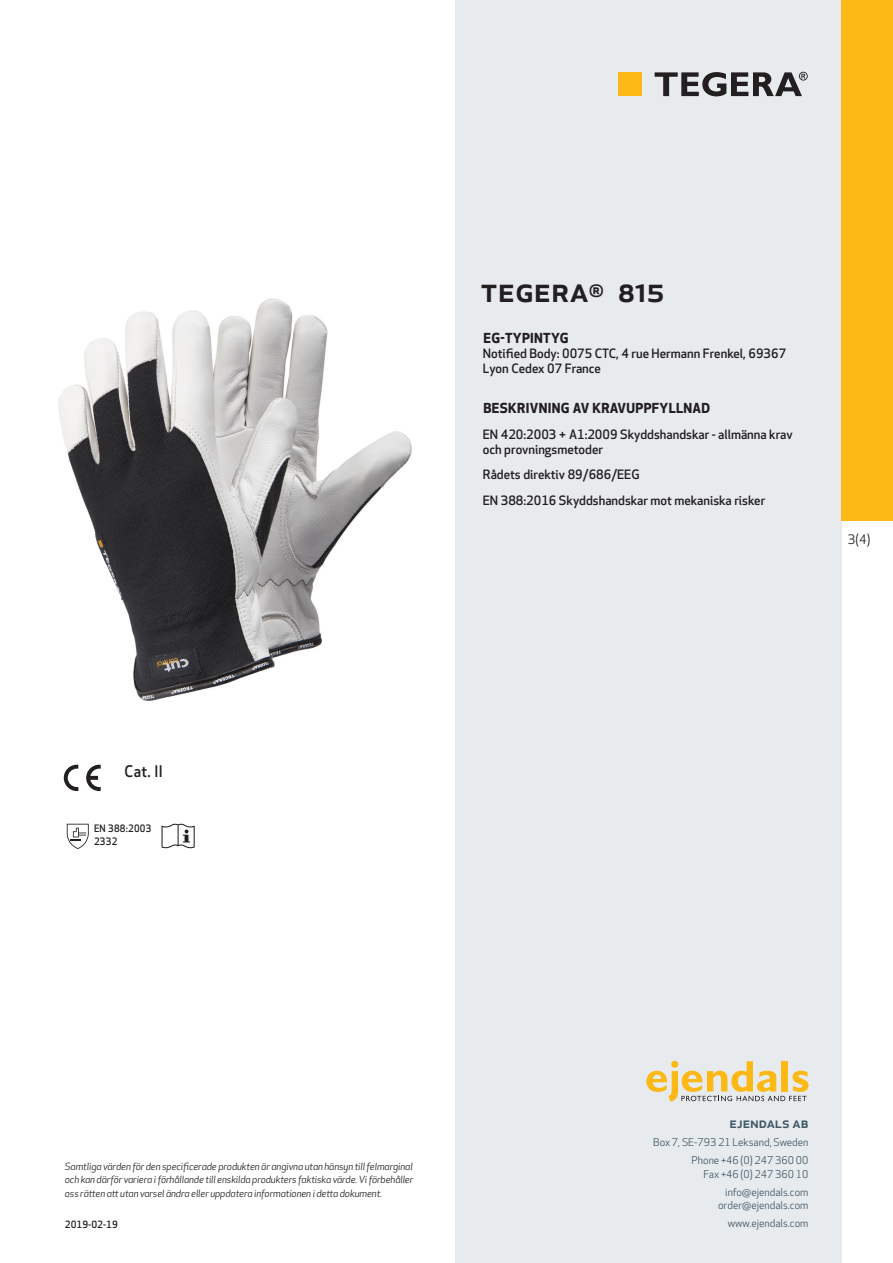
<style>
.page{position:relative;width:893px;height:1263px;background:#fff}
.page>*{position:absolute;margin:0;border:0;box-sizing:border-box;transform-origin:0 0}
.prodname{font:500 34.5px "Apex New";color:#231f20}
.Artikel{font:500 15.6px "Apex New";color:#231f20;scale:.95 1}
.t1{font:500 15px "Apex New";color:#405968}
.Compliance_body{font:700 13.5px "Apex New";letter-spacing:.025em;color:#231f20}
.t2{font:12.75px "Apex New";color:#231f20}
.Compliance_body-2{font:500 12.6px/15px "Apex New";color:#231f20}
.t3{font:10.5px/18px "Apex New";color:#405968;text-align:right}
.Artikel-2{font:500 10.05px/13.2px "Apex New";letter-spacing:.025em;color:#231f20;scale:.95 1}
.t4{font:italic 9.75px/13.5px "Apex New";letter-spacing:-.01em;color:#231f20;text-align:justify}
.t5{font:500 9.75px "Apex New";color:#231f20}
</style>
<div class="page">
<div style="left:455px;top:0;width:387px;height:1263px;background:#e8ebee"></div>
<svg style="left:646px;top:1061px;width:162px;height:40px"></svg>
<svg style="left:86px;top:765px;width:15px;height:26px"></svg>
<svg style="left:64px;top:765px;width:14px;height:26px"></svg>
<svg style="left:67px;top:824px;width:22px;height:25px"></svg>
<svg style="left:162px;top:824px;width:33px;height:24px"></svg>
<div style="left:618px;top:72px;width:24px;height:24px;background:#fcb814"></div>
<svg style="left:655px;top:72px;width:153px;height:24px"></svg>
<div style="left:842px;top:0;width:51px;height:520px;background:#fcb814"></div>
<img style="left:58px;top:298px;width:354px;height:403px">
<p class="Artikel" style="left:125px;top:761px;width:42px">Cat. II</p>
<p class="Artikel-2" style="left:94px;top:821px;width:62px">EN 388:2003<br>2332</p>
<p class="prodname" style="left:480px;top:266px;width:185px">TEGERA<sup>®</sup> 815</p>
<p class="Compliance_body" style="left:483px;top:328px;width:86px">EG-TYPINTYG</p>
<p class="Compliance_body-2" style="left:483px;top:345px;width:305px">Notified Body: 0075 CTC, 4 rue Hermann Frenkel, 69367<br>Lyon Cedex 07 France</p>
<p class="Compliance_body" style="left:483px;top:398px;width:228px">BESKRIVNING AV KRAVUPPFYLLNAD</p>
<p class="Compliance_body-2" style="left:483px;top:426px;width:311px">EN 420:2003 + A1:2009 Skyddshandskar - allmänna krav och provningsmetoder</p>
<p class="Compliance_body-2" style="left:483px;top:467px;width:158px">Rådets direktiv 89/686/EEG</p>
<p class="Compliance_body-2" style="left:483px;top:493px;width:284px">EN 388:2016 Skyddshandskar mot mekaniska risker</p>
<h3 class="t2" style="left:848px;top:531px;width:24px">3(4)</h3>
<p class="t4" style="left:65px;top:1159px;width:350px">Samtliga värden för den specificerade produkten är angivna utan hänsyn till felmarginal och kan därför variera i förhållande till enskilda produkters faktiska värde. Vi förbehåller oss rätten att utan varsel ändra eller uppdatera informationen i detta dokument.</p>
<p class="t5" style="left:65px;top:1218px;width:54px">2019-02-19</p>
<h3 class="t1" style="left:729px;top:1113px;width:80px">ejendals ab</h3>
<p class="t3" style="left:653px;top:1133px;width:157px">Box 7, SE-793 21 Leksand, Sweden<br>Phone +46 (0) 247 360 00</p>
<p class="t3" style="left:703px;top:1165px;width:107px">Fax +46 (0) 247 360 10 info@ejendals.com</p>
<p class="t3" style="left:718px;top:1196px;width:92px">order@ejendals.com</p>
<p class="t3" style="left:728px;top:1215px;width:82px">www.ejendals.com</p>
</div>
